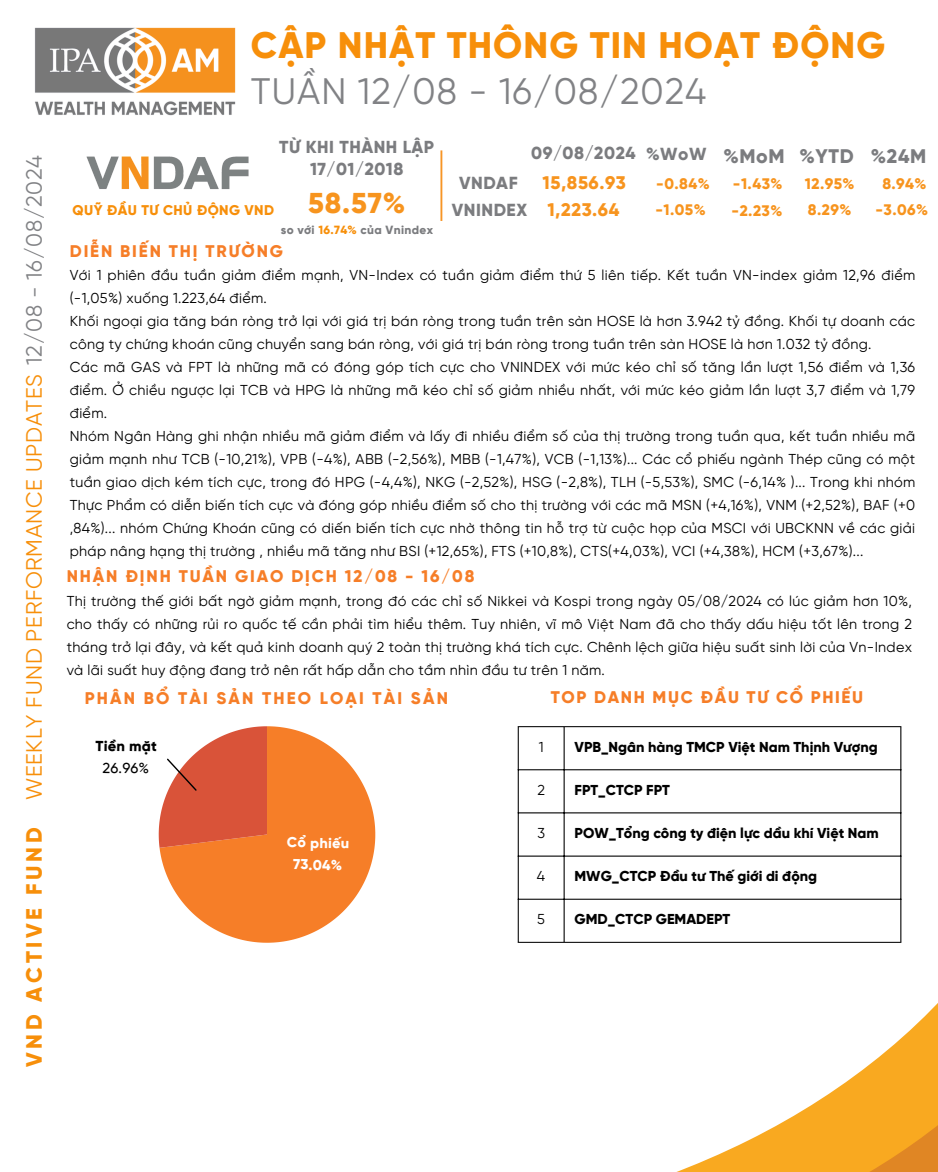
<style>
.page{position:relative;width:938px;height:1172px;background:#fff}
.page>*{position:absolute;margin:0;border:0;box-sizing:border-box;transform-origin:0 0}
.t1{font:36.88px "SVN Gilroy X Bold";letter-spacing:.03em;color:#f78f0a}
.t2{font:36.81px "SVN Gilroy";letter-spacing:.03em;color:#818285}
.t3{font:28.69px "SVN Gilroy X Bold";color:#f7941e}
.t4{font:22.19px "SVN Gilroy";letter-spacing:.03em;color:#f78f0a}
.t5{font:22.19px "SVN Gilroy X Bold";letter-spacing:.165em;color:#f78f0a}
.t6{font:19.69px "SVN Gilroy X Bold";letter-spacing:.03em;color:#7b7c7f}
.t7{font:18.25px "SVN Gilroy X Bold";letter-spacing:.03em;color:#f7941e}
.t8{font:17.44px "SVN Gilroy X Bold";letter-spacing:.03em;color:#7b7c7f}
.t9{font:17.38px "SVN Gilroy X Bold";letter-spacing:.03em;color:#7b7c7f}
.t10{font:16.88px "SVN Gilroy X Bold";letter-spacing:.11em;color:#f67e28}
.t11{font:16.88px "SVN Gilroy X Bold";letter-spacing:.13em;color:#f67e28}
.t12{font:15.25px "SVN Gilroy X Bold";letter-spacing:.03em;color:#f7941e}
.t13{font:14.56px "SVN Gilroy X Bold";color:#000}
.t14{font:500 14.56px "SVN Gilroy";color:#000}
.t15{font:14.38px/23px "SVN Gilroy";letter-spacing:.02em;color:#000;text-align:justify}
.t16{font:14.38px "SVN Gilroy X Bold";color:#000}
.t17{font:14.38px "SVN Gilroy X Bold";color:#fffefe}
.t18{font:14.06px "SVN Gilroy X Bold";letter-spacing:.03em;color:#f78f0a}
.t19{font:11.88px "SVN Gilroy X Bold";letter-spacing:.03em;color:#7b7c7f}
.s1{color:#818285}
.s2{color:#f78f0a}
</style>
<div class="page">
<svg style="left:159px;top:726px;width:216px;height:204px;fill:#f67e28"></svg>
<svg style="left:159px;top:726px;width:108px;height:122px"></svg>
<hr style="left:518px;top:727px;width:1px;height:215px;background:#000">
<hr style="left:563px;top:727px;width:1px;height:215px;background:#000">
<hr style="left:900px;top:727px;width:1px;height:215px;background:#000">
<hr style="left:518px;top:726px;width:383px;height:1px;background:#000">
<hr style="left:518px;top:769px;width:383px;height:1px;background:#000">
<hr style="left:518px;top:812px;width:383px;height:1px;background:#000">
<hr style="left:518px;top:856px;width:383px;height:1px;background:#000">
<hr style="left:518px;top:899px;width:383px;height:1px;background:#000">
<svg style="left:216px;top:930px;width:722px;height:142px"></svg>
<svg style="left:676px;top:1072px;width:262px;height:100px;fill:#f9a920"></svg>
<img style="left:35px;top:27px;width:201px;height:89px">
<img style="left:86px;top:156px;width:163px;height:34px">
<hr style="left:440px;top:150px;width:2px;height:71px;background:#f79526">
<p class="t4" style="left:24px;top:800px;width:647px;rotate:-90deg">WEEKLY FUND PERFORMANCE UPDATES <span class="s1">12/08 - 16/08/2024</span></p>
<p class="t5" style="left:24px;top:1067px;width:241px;rotate:-90deg">VND ACTIVE FUND</p>
<p class="t1" style="left:251px;top:28px;width:636px">CẬP NHẬT THÔNG TIN HOẠT ĐỘNG</p>
<p class="t2" style="left:251px;top:75px;width:457px">TUẦN 12/08 - 16/08/2024</p>
<p class="t9" style="left:279px;top:139px;width:156px">TỪ KHI THÀNH LẬP</p>
<p class="t9" style="left:310px;top:161px;width:95px">17/01/2018</p>
<p class="t18" style="left:72px;top:204px;width:203px">QUỸ ĐẦU TƯ CHỦ ĐỘNG VND</p>
<p class="t3" style="left:308px;top:190px;width:98px">58.57%</p>
<h3 class="t19" style="left:281px;top:224px;width:154px">so với <span class="s2">16.74%</span> của Vnindex</h3>
<p class="t10" style="left:70px;top:244px;width:215px">DIỄN BIẾN THỊ TRƯỜNG</p>
<p class="t8" style="left:531px;top:145px;width:106px">09/08/2024</p>
<p class="t8" style="left:646px;top:146px;width:62px">%WoW</p>
<p class="t6" style="left:723px;top:147px;width:63px">%MoM</p>
<p class="t7" style="left:542px;top:174px;width:85px">15,856.93</p>
<p class="t12" style="left:656px;top:177px;width:55px">-0.84%</p>
<p class="t8" style="left:459px;top:175px;width:60px">VNDAF</p>
<p class="t12" style="left:733px;top:177px;width:51px">-1.43%</p>
<p class="t12" style="left:731px;top:204px;width:52px">-2.23%</p>
<p class="t8" style="left:452px;top:202px;width:77px">VNINDEX</p>
<p class="t7" style="left:547px;top:202px;width:73px">1,223.64</p>
<p class="t12" style="left:655px;top:203px;width:52px">-1.05%</p>
<p class="t6" style="left:799px;top:147px;width:56px">%YTD</p>
<p class="t12" style="left:804px;top:177px;width:51px">12.95%</p>
<p class="t12" style="left:807px;top:203px;width:45px">8.29%</p>
<p class="t6" style="left:871px;top:147px;width:57px">%24M</p>
<p class="t12" style="left:882px;top:177px;width:46px">8.94%</p>
<h2 class="t12" style="left:875px;top:203px;width:54px">-3.06%</h2>
<p class="t15" style="left:70px;top:264px;width:846px">Với 1 phiên đầu tuần giảm điểm mạnh, VN-Index có tuần giảm điểm thứ 5 liên tiếp. Kết tuần VN-index giảm 12,96 điểm (-1,05%) xuống 1.223,64 điểm.</p>
<p class="t15" style="left:70px;top:310px;width:846px">Khối ngoại gia tăng bán ròng trở lại với giá trị bán ròng trong tuần trên sàn HOSE là hơn 3.942 tỷ đồng. Khối tự doanh các công ty chứng khoán cũng chuyển sang bán ròng, với giá trị bán ròng trong tuần trên sàn HOSE là hơn 1.032 tỷ đồng.</p>
<h6 class="t15" style="left:70px;top:356px;width:846px">Các mã GAS và FPT là những mã có đóng góp tích cực cho VNINDEX với mức kéo chỉ số tăng lần lượt 1,56 điểm và 1,36 điểm. Ở chiều ngược lại TCB và HPG là những mã kéo chỉ số giảm nhiều nhất, với mức kéo giảm lần lượt 3,7 điểm và 1,79 điểm.</h6>
<p class="t15" style="left:70px;top:425px;width:846px">Nhóm Ngân Hàng ghi nhận nhiều mã giảm điểm và lấy đi nhiều điểm số của thị trường trong tuần qua, kết tuần nhiều mã giảm mạnh như TCB (-10,21%), VPB (-4%), ABB (-2,56%), MBB (-1,47%), VCB (-1,13%)... Các cổ phiếu ngành Thép cũng có một tuần giao dịch kém tích cực, trong đó HPG (-4,4%), NKG (-2,52%), HSG (-2,8%), TLH (-5,53%), SMC (-6,14% )... Trong khi nhóm Thực Phẩm có diễn biến tích cực và đóng góp nhiều điểm số cho thị trường với các mã MSN (+4,16%), VNM (+2,52%), BAF (+0 ,84%)... nhóm Chứng Khoán cũng có diến biến tích cực nhờ thông tin hỗ trợ từ cuộc họp của MSCI với UBCKNN về các giải pháp nâng hạng thị trường , nhiều mã tăng như BSI (+12,65%), FTS (+10,8%), CTS(+4,03%), VCI (+4,38%), HCM (+3,67%)...</p>
<p class="t10" style="left:67px;top:569px;width:409px">NHẬN ĐỊNH TUẦN GIAO DỊCH 12/08 - 16/08</p>
<p class="t15" style="left:67px;top:590px;width:846px">Thị trường thế giới bất ngờ giảm mạnh, trong đó các chỉ số Nikkei và Kospi trong ngày 05/08/2024 có lúc giảm hơn 10%, cho thấy có những rủi ro quốc tế cần phải tìm hiểu thêm. Tuy nhiên, vĩ mô Việt Nam đã cho thấy dấu hiệu tốt lên trong 2 tháng trở lại đây, và kết quả kinh doanh quý 2 toàn thị trường khá tích cực. Chênh lệch giữa hiệu suất sinh lời của Vn-Index và lãi suất huy động đang trở nên rất hấp dẫn cho tầm nhìn đầu tư trên 1 năm.</p>
<p class="t11" style="left:85px;top:690px;width:365px">PHÂN BỔ TÀI SẢN THEO LOẠI TÀI SẢN</p>
<p class="t10" style="left:550px;top:690px;width:314px">TOP DANH MỤC ĐẦU TƯ CỔ PHIẾU</p>
<p class="t13" style="left:96px;top:739px;width:63px;rotate:1deg">Tiền mặt</p>
<h1 class="t14" style="left:103px;top:761px;width:48px;rotate:1deg">26.96%</h1>
<p class="t17" style="left:287px;top:836px;width:64px;rotate:1deg">Cổ phiếu</p>
<p class="t17" style="left:293px;top:858px;width:51px;rotate:1deg">73.04%</p>
<h4 class="t15" style="left:538px;top:736px;width:6px">1</h4>
<p class="t16" style="left:574px;top:740px;width:305px">VPB_Ngân hàng TMCP Việt Nam Thịnh Vượng</p>
<p class="t15" style="left:537px;top:780px;width:9px">2</p>
<p class="t16" style="left:574px;top:783px;width:97px">FPT_CTCP FPT</p>
<p class="t15" style="left:537px;top:823px;width:9px">3</p>
<p class="t16" style="left:574px;top:827px;width:306px">POW_Tổng công ty điện lực dầu khí Việt Nam</p>
<h6 class="t15" style="left:537px;top:866px;width:10px">4</h6>
<h5 class="t16" style="left:574px;top:870px;width:244px">MWG_CTCP Đầu tư Thế giới di động</h5>
<h5 class="t15" style="left:537px;top:909px;width:9px">5</h5>
<h6 class="t16" style="left:574px;top:913px;width:157px">GMD_CTCP GEMADEPT</h6>
</div>
